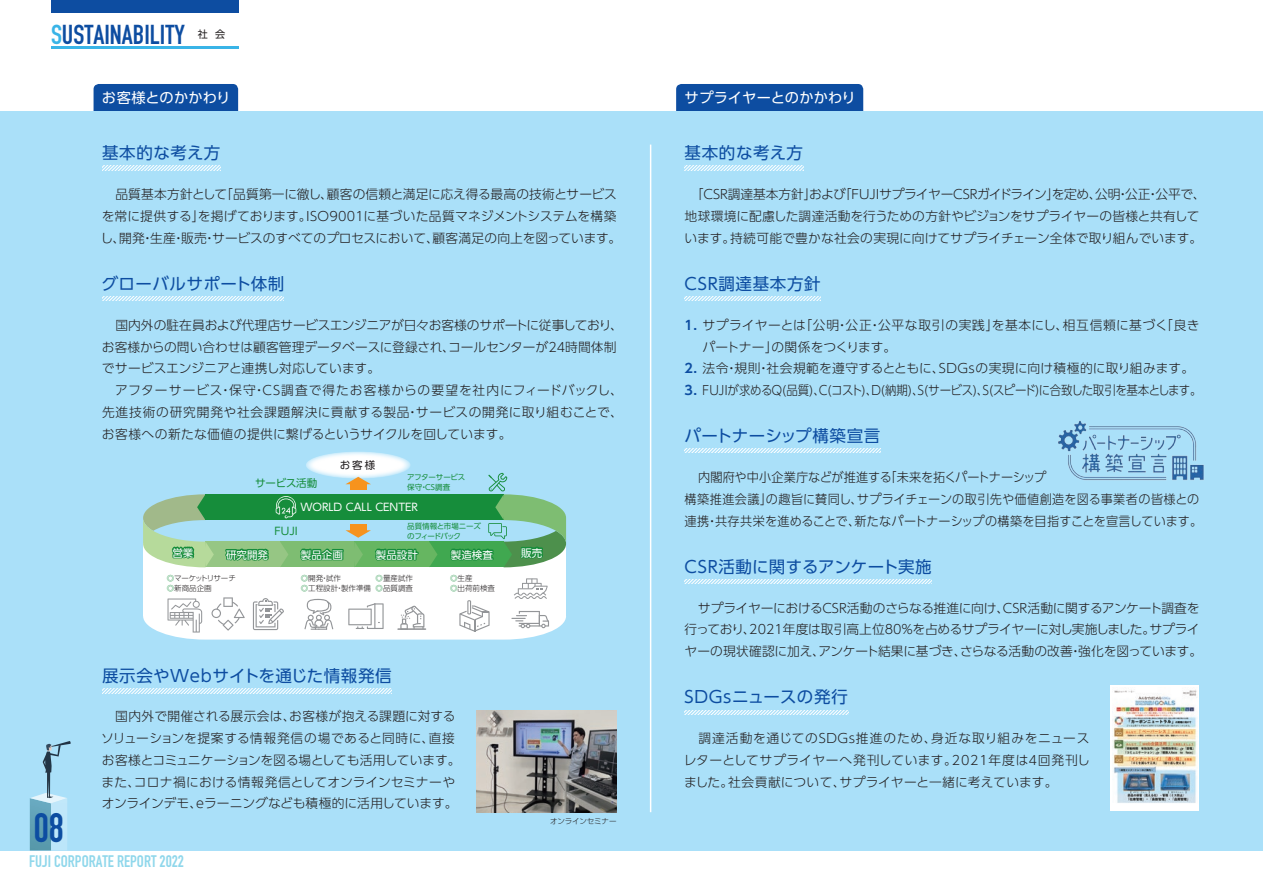
<style>
.page{position:relative;width:1263px;height:893px;background:#fff}
.page>*{position:absolute;margin:0;border:0;box-sizing:border-box;transform-origin:0 0}
.t1{font:40.5px "DIN Engschrift Std";color:#0d4da1}
.t2{font:27px "DIN Engschrift Std";color:#0d4da1}
.t3{font:16.5px "UD Shin Go Pro";letter-spacing:.035em;color:#0d4da1}
.t4{font:16.5px "DIN Engschrift Std";color:#8fd7eb}
.t5{font:16.5px "UD Shin Go Pro";letter-spacing:.01em;color:#0d4da1}
.t6{font:14.25px "UD Shin Go Pro";letter-spacing:.01em;color:#fff}
.t7{font:300 12.75px/21.8px "UD Shin Go Pro";color:#231f20}
.t8{font:300 12.75px/21.8px "UD Shin Go Pro";color:#231f20;scale:.95 1}
.t9{font:300 12.75px/21.8px "UD Shin Go Pro";letter-spacing:.035em;color:#231f20}
.t10{font:300 12.75px "UD Shin Go Pro";letter-spacing:-.055em;color:#231f20;scale:.9 1}
.t11{font:300 12.75px "UD Shin Go Pro";letter-spacing:.02em;color:#231f20}
.t12{font:10.5px "UD Shin Go Pro";color:#fff}
.t13{font:10.5px "UD Shin Go Pro";color:#168d3b}
.t14{font:10.5px "UD Shin Go Pro";color:#231f20}
.t15{font:10.2px "UD Shin Go Pro";color:#231f20}
.t16{font:300 7.5px/10.5px "UD Shin Go Pro";color:#231f20}
.t17{font:7.5px/9.8px "UD Shin Go Pro";letter-spacing:-.05em;color:#168d3b}
.t18{font:300 7.5px/10.5px "UD Shin Go Pro";letter-spacing:-.02em;color:#231f20}
.t19{font:7.5px/9.8px "UD Shin Go Pro";letter-spacing:-.015em;color:#168d3b}
.t20{font:300 7.5px "UD Shin Go Pro";letter-spacing:-.025em;color:#231f20}
.s1{color:#39b4e7}
.s2{color:#168d3b}
.s3{font-family:"UD Shin Go Pro De";font-weight:700;color:#0d4da1}
</style>
<div class="page">
<div style="left:94px;top:84px;width:144px;height:47px;background:#0d4da1;border-radius:5px"></div>
<div style="left:676px;top:84px;width:187px;height:47px;background:#0d4da1;border-radius:5px"></div>
<div style="left:0;top:111px;width:1263px;height:739px;background:#aae0f9"></div>
<div style="left:51px;top:0;width:187px;height:13px;background:#0d4da1"></div>
<hr style="left:51px;top:47px;width:187px;height:2px;background:#39b4e7">
<svg style="left:102px;top:166px;width:118px;height:4px"></svg>
<svg style="left:102px;top:297px;width:182px;height:4px"></svg>
<svg style="left:685px;top:297px;width:136px;height:4px"></svg>
<svg style="left:685px;top:449px;width:195px;height:4px"></svg>
<svg style="left:685px;top:710px;width:163px;height:4px"></svg>
<svg style="left:685px;top:579px;width:247px;height:5px"></svg>
<svg style="left:102px;top:689px;width:289px;height:4px"></svg>
<svg style="left:685px;top:166px;width:119px;height:4px"></svg>
<img style="left:476px;top:710px;width:141px;height:102px">
<div style="left:1110px;top:685px;width:89px;height:126px;background:#fff"></div>
<img style="left:1112px;top:690px;width:85px;height:113px">
<img style="left:1058px;top:420px;width:146px;height:60px">
<hr style="left:650px;top:145px;width:1px;height:667px;background:#fff">
<div style="left:143px;top:544px;width:423px;height:72px;background:#fff"></div>
<div style="left:205px;top:542px;width:75px;height:25px;background:#96c684"></div>
<div style="left:205px;top:494px;width:299px;height:26px;background:#168d3b"></div>
<div style="left:355px;top:542px;width:74px;height:25px;background:#66b661"></div>
<svg style="left:306px;top:452px;width:105px;height:27px;background:#f2fafd"></svg>
<svg style="left:143px;top:494px;width:71px;height:73px"></svg>
<div style="left:350px;top:482px;width:16px;height:8px;background:#f7931d"></div>
<svg style="left:345px;top:477px;width:26px;height:7px"></svg>
<div style="left:350px;top:525px;width:16px;height:7px;background:#f7931d"></div>
<svg style="left:224px;top:530px;width:196px;height:37px"></svg>
<svg style="left:276px;top:496px;width:20px;height:22px"></svg>
<svg style="left:428px;top:473px;width:138px;height:94px"></svg>
<svg style="left:143px;top:578px;width:423px;height:62px"></svg>
<svg style="left:30px;top:741px;width:41px;height:109px"></svg>
<h2 class="t2" style="left:51px;top:18px;width:135px"><span class="s1">S</span>USTAINABILITY</h2>
<p class="t15" style="left:198px;top:26px;width:29px">社 会</p>
<p class="t6" style="left:102px;top:86px;width:130px">お客様とのかかわり</p>
<p class="t6" style="left:684px;top:86px;width:173px">サプライヤーとのかかわり</p>
<p class="t3" style="left:102px;top:139px;width:120px">基本的な考え方</p>
<p class="t7" style="left:101px;top:183px;width:522px">　品質基本方針として「品質第一に徹し、顧客の信頼と満足に応え得る最高の技術とサービスを常に提供する」を掲げております。ISO9001に基づいた品質マネジメントシステムを構築し、開発・生産・販売・サービスのすべてのプロセスにおいて、顧客満足の向上を図っています。</p>
<p class="t3" style="left:685px;top:139px;width:120px">基本的な考え方</p>
<p class="t7" style="left:685px;top:183px;width:522px">　「CSR調達基本方針」および「FUJIサプライヤーCSRガイドライン」を定め、公明・公正・公平で、地球環境に配慮した調達活動を行うための方針やビジョンをサプライヤーの皆様と共有しています。持続可能で豊かな社会の実現に向けてサプライチェーン全体で取り組んでいます。</p>
<p class="t3" style="left:102px;top:270px;width:184px">グローバルサポート体制</p>
<p class="t3" style="left:685px;top:270px;width:138px">CSR調達基本方針</p>
<p class="t7" style="left:102px;top:314px;width:523px">　国内外の駐在員および代理店サービスエンジニアが日々お客様のサポートに従事しており、お客様からの問い合わせは顧客管理データベースに登録され、コールセンターが24時間体制でサービスエンジニアと連携し対応しています。<br>　アフターサービス・保守・CS調査で得たお客様からの要望を社内にフィードバックし、先進技術の研究開発や社会課題解決に貢献する製品・サービスの開発に取り組むことで、お客様への新たな価値の提供に繋げるというサイクルを回しています。</p>
<p class="t14" style="left:340px;top:457px;width:37px">お客様</p>
<p class="t12" style="left:300px;top:499px;width:119px">WORLD CALL CENTER</p>
<p class="t19" style="left:407px;top:472px;width:60px">アフターサービス保守・CS調査</p>
<p class="t13" style="left:255px;top:474px;width:64px">サービス活動</p>
<p class="t13" style="left:275px;top:522px;width:25px">FUJI</p>
<p class="t17" style="left:407px;top:521px;width:75px">品質情報と市場ニーズのフィードバック</p>
<p class="t12" style="left:172px;top:544px;width:22px">営業</p>
<p class="t12" style="left:226px;top:546px;width:43px">研究開発</p>
<p class="t12" style="left:301px;top:546px;width:43px">製品企画</p>
<p class="t12" style="left:376px;top:546px;width:44px">製品設計</p>
<p class="t12" style="left:451px;top:546px;width:43px">製造検査</p>
<p class="t12" style="left:521px;top:544px;width:22px">販売</p>
<p class="t18" style="left:167px;top:572px;width:71px"><span class="s2">◎</span>マーケットリサーチ<span class="s2">◎</span>新商品企画</p>
<p class="t16" style="left:301px;top:572px;width:72px"><span class="s2">◎</span>開発・試作<br><span class="s2">◎</span>工程設計・製作準備</p>
<p class="t16" style="left:376px;top:572px;width:39px"><span class="s2">◎</span>量産試作<span class="s2">◎</span>品質調査</p>
<p class="t16" style="left:450px;top:572px;width:46px"><span class="s2">◎</span>生産<br><span class="s2">◎</span>出荷前検査</p>
<p class="t3" style="left:102px;top:662px;width:291px">展示会やWebサイトを通じた情報発信</p>
<h1 class="t1" style="left:34px;top:804px;width:32px">08</h1>
<p class="t7" style="left:101px;top:705px;width:361px">　国内外で開催される展示会は、お客様が抱える課題に対するソリューションを提案する情報発信の場であると同時に、直接お客様とコミュニケーションを図る場としても活用しています。また、コロナ禍における情報発信としてオンラインセミナーやオンラインデモ、eラーニングなども積極的に活用しています。</p>
<p class="t4" style="left:29px;top:852px;width:156px">FUJI CORPORATE REPORT 2022</p>
<p class="t20" style="left:550px;top:815px;width:68px">オンラインセミナー</p>
<p class="t9" style="left:702px;top:314px;width:499px;text-indent:-18px"><span class="s3">1.</span> サプライヤーとは「公明・公正・公平な取引の実践」を基本にし、相互信頼に基づく「良きパートナー」の関係をつくります。</p>
<p class="t11" style="left:685px;top:358px;width:511px"><span class="s3">2.</span> 法令・規則・社会規範を遵守するとともに、SDGsの実現に向け積極的に取り組みます。</p>
<p class="t10" style="left:685px;top:380px;width:576px"><span class="s3">3.</span> ＦＵＪＩが求めるＱ(品質)、Ｃ(コスト)、Ｄ(納期)、Ｓ(サービス)、Ｓ(スピード)に合致した取引を基本とします。</p>
<p class="t3" style="left:684px;top:422px;width:197px">パートナーシップ構築宣言</p>
<p class="t8" style="left:685px;top:466px;width:546px;text-indent:13px">内閣府や中小企業庁などが推進する「未来を拓くパートナーシップ<br>構築推進会議」の趣旨に賛同し、サプライチェーンの取引先や価値創造を図る事業者の皆様との連携・共存共栄を進めることで、新たなパートナーシップの構築を目指すことを宣言しています。</p>
<p class="t5" style="left:685px;top:553px;width:248px">CSR活動に関するアンケート実施</p>
<p class="t7" style="left:684px;top:596px;width:519px">　サプライヤーにおけるCSR活動のさらなる推進に向け、CSR活動に関するアンケート調査を行っており、2021年度は取引高上位80％を占めるサプライヤーに対し実施しました。サプライヤーの現状確認に加え、アンケート結果に基づき、さらなる活動の改善・強化を図っています。</p>
<p class="t3" style="left:685px;top:684px;width:165px">SDGsニュースの発行</p>
<p class="t7" style="left:684px;top:727px;width:408px;text-align:justify">　調達活動を通じてのSDGs推進のため、身近な取り組みをニュースレターとしてサプライヤーへ発刊しています。2021年度は４回発刊しました。社会貢献について、サプライヤーと一緒に考えています。</p>
</div>
